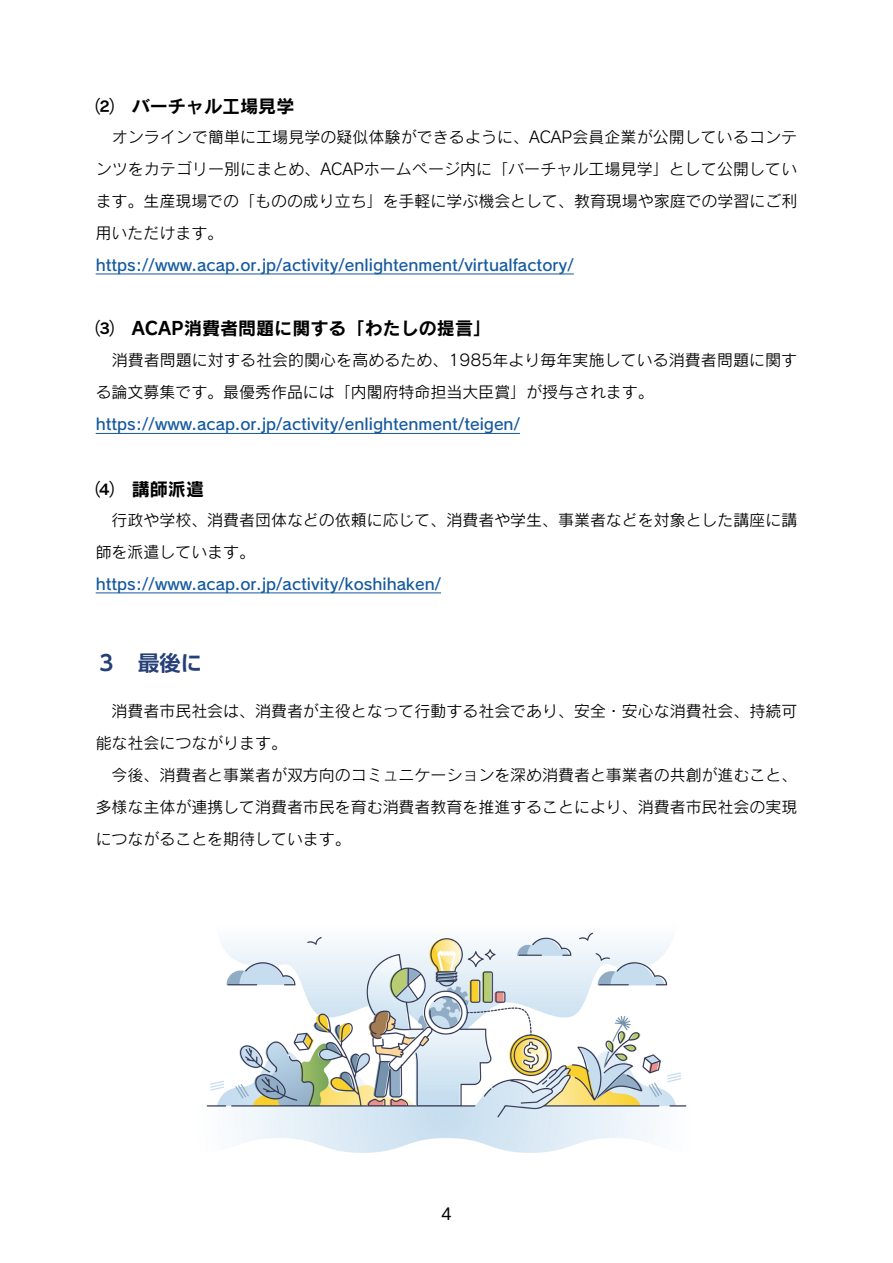
<style>
.page{position:relative;width:893px;height:1263px;background:#fff}
.page>*{position:absolute;margin:0;border:0;box-sizing:border-box;transform-origin:0 0}
.t1{font:700 21.3px "UD Shin Go Pr 6 N De";color:#253f77}
.t2{font:18px "Rodin Pro N B";color:#000}
.t3{font:15.9px/32px "Rodin Pro N M";color:#000}
.t4{font:15.9px "Rodin Pro N DB";color:#15599f}
.t5{font:15.9px "UD Shin Go Pr 6 N";color:#000}
</style>
<div class="page">
<hr style="left:96px;top:274px;width:478px;height:1px;background:#15599f">
<hr style="left:96px;top:433px;width:424px;height:1px;background:#15599f">
<hr style="left:96px;top:592px;width:345px;height:1px;background:#15599f">
<img style="left:206px;top:932px;width:481px;height:221px">
<p class="t2" style="left:96px;top:94px;width:200px">⑵　バーチャル工場見学</p>
<p class="t3" style="left:96px;top:121px;width:703px;text-align:justify">　オンラインで簡単に工場見学の疑似体験ができるように、ACAP会員企業が公開しているコンテンツをカテゴリー別にまとめ、ACAPホームページ内に「バーチャル工場見学」として公開しています。生産現場での「ものの成り立ち」を手軽に学ぶ機会として、教育現場や家庭での学習にご利用いただけます。</p>
<p class="t4" style="left:96px;top:254px;width:480px">https://www.acap.or.jp/activity/enlightenment/virtualfactory/</p>
<p class="t2" style="left:96px;top:316px;width:397px">⑶　ACAP消費者問題に関する「わたしの提言」</p>
<p class="t3" style="left:96px;top:344px;width:703px">　消費者問題に対する社会的関心を高めるため、1985年より毎年実施している消費者問題に関する論文募集です。最優秀作品には「内閣府特命担当大臣賞」が授与されます。</p>
<p class="t4" style="left:96px;top:414px;width:426px">https://www.acap.or.jp/activity/enlightenment/teigen/</p>
<p class="t2" style="left:96px;top:477px;width:110px">⑷　講師派遣</p>
<p class="t3" style="left:96px;top:503px;width:703px">　行政や学校、消費者団体などの依頼に応じて、消費者や学生、事業者などを対象とした講座に講師を派遣しています。</p>
<p class="t4" style="left:96px;top:573px;width:347px">https://www.acap.or.jp/activity/koshihaken/</p>
<h1 class="t1" style="left:96px;top:646px;width:108px">３　最後に</h1>
<p class="t3" style="left:96px;top:695px;width:703px">　消費者市民社会は、消費者が主役となって行動する社会であり、安全・安心な消費社会、持続可能な社会につながります。<br>　今後、消費者と事業者が双方向のコミュニケーションを深め消費者と事業者の共創が進むこと、多様な主体が連携して消費者市民を育む消費者教育を推進することにより、消費者市民社会の実現につながることを期待しています。</p>
<p class="t5" style="left:441px;top:1201px;width:12px">4</p>
</div>
